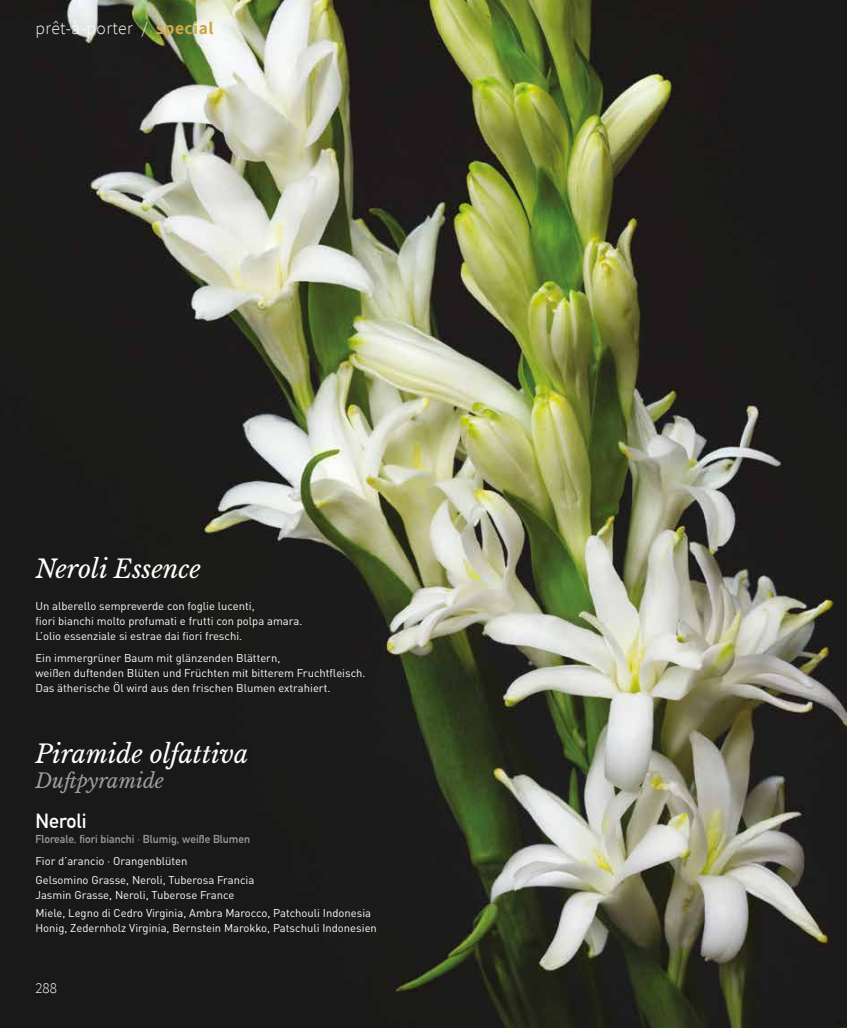
<style>
.page{position:relative;width:847px;height:1028px;background:#fff}
.page>*{position:absolute;margin:0;border:0;box-sizing:border-box;transform-origin:0 0}
.t1{font:italic 25px "Libre Baskerville";color:#fff}
.t2{font:italic 20px "Libre Baskerville";color:#9d9d9c}
.t3{font:700 20px "DIN Alternate";color:#fff}
.t4{font:300 17.5px "Source Sans Pro";letter-spacing:.03em;color:#fff}
.t5{font:300 15px "Source Sans Pro";color:#fff}
.t6{font:11.25px/15px "DIN Pro";color:#fff}
.t7{font:700 11.25px "DIN Alternate";color:#9d9d9c}
.s1{font-weight:700;color:#cfa748}
.s2{font-family:"DIN Pro";font-weight:400}
</style>
<div class="page">
<img style="left:0;top:0;width:847px;height:1028px">
<h3 class="t4" style="left:35px;top:18px;width:179px">prêt-à-porter / <span class="s1">special</span></h3>
<h1 class="t1" style="left:35px;top:554px;width:167px">Neroli Essence</h1>
<p class="t6" style="left:35px;top:598px;width:268px">Un alberello sempreverde con foglie lucenti,<br>fiori bianchi molto profumati e frutti con polpa amara.<br>L’olio essenziale si estrae dai fiori freschi.</p>
<p class="t6" style="left:35px;top:650px;width:332px">Ein immergrüner Baum mit glänzenden Blättern,<br>weißen duftenden Blüten und Früchten mit bitterem Fruchtfleisch.<br>Das ätherische Öl wird aus den frischen Blumen extrahiert.</p>
<h1 class="t1" style="left:35px;top:739px;width:214px">Piramide olfattiva</h1>
<h2 class="t2" style="left:35px;top:768px;width:130px">Duftpyramide</h2>
<h2 class="t3" style="left:35px;top:806px;width:53px">Neroli</h2>
<p class="t7" style="left:35px;top:830px;width:216px">Floreale, fiori bianchi <span class="s2">·</span> Blumig, weiße Blumen</p>
<p class="t6" style="left:35px;top:851px;width:220px;line-height:18.5px">Fior d’arancio · Orangenblüten<br>Gelsomino Grasse, Neroli, Tuberosa Francia</p>
<p class="t6" style="left:35px;top:885px;width:337px;line-height:18.5px">Jasmin Grasse, Neroli, Tuberose France<br>Miele, Legno di Cedro Virginia, Ambra Marocco, Patchouli Indonesia</p>
<p class="t6" style="left:35px;top:920px;width:343px">Honig, Zedernholz Virginia, Bernstein Marokko, Patschuli Indonesien</p>
<h3 class="t5" style="left:35px;top:979px;width:23px">288</h3>
</div>
